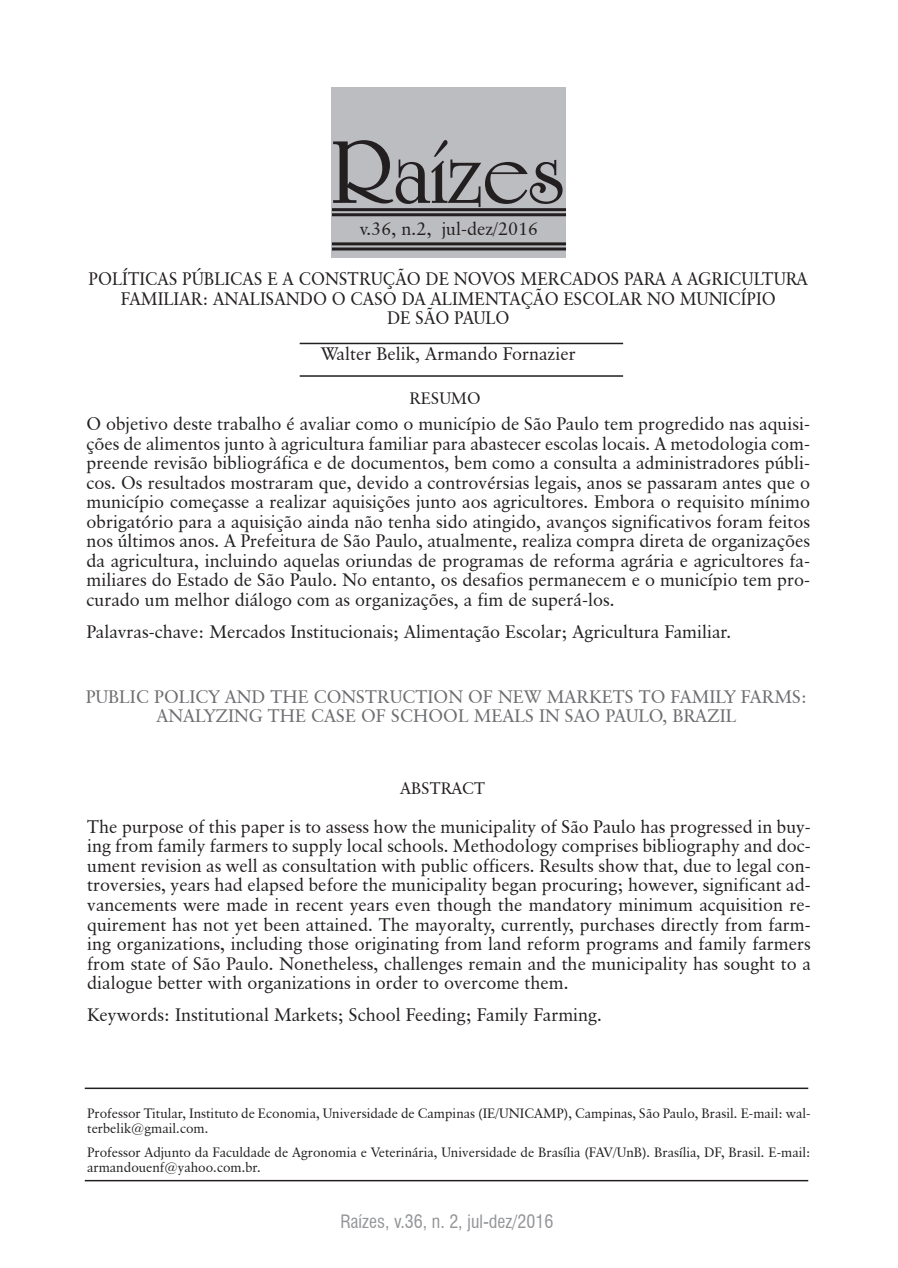
<style>
.page{position:relative;width:898px;height:1268px;background:#fff}
.page>*{position:absolute;margin:0;border:0;box-sizing:border-box;transform-origin:0 0}
.t1{font:700 96px "University Roman BT";color:#231f20}
.normal_inglês{font:18px/19.5px "Classical Garamond BT";color:#231f20;text-align:justify}
.normal_inglês-2{font:18px/19.5px "Classical Garamond BT";color:#231f20;text-align:center;scale:.95 1}
.normal_inglês-3{font:18px/19.5px "Classical Garamond BT";color:#6c6d70;text-align:center}
.t2{font:condensed 18px "Swiss 721 BT";color:#939598}
.t3{font:16.5px "Classical Garamond BT";color:#231f20}
.Texto_de_nota_de_rod{font:13.5px/15px "Classical Garamond BT";color:#231f20}
</style>
<div class="page">
<div style="left:332px;top:87px;width:234px;height:170px;background:#bcbdc0"></div>
<hr style="left:332px;top:213px;width:234px;height:3px;background:#231f20">
<hr style="left:332px;top:208px;width:233px;height:3px;background:#231f20">
<hr style="left:332px;top:247px;width:234px;height:3px;background:#231f20">
<hr style="left:332px;top:242px;width:234px;height:3px;background:#231f20">
<hr style="left:299px;top:342px;width:324px;height:2px;background:#231f20">
<hr style="left:85px;top:1087px;width:723px;height:1px;background:#231f20">
<hr style="left:85px;top:1179px;width:723px;height:2px;background:#231f20">
<hr style="left:299px;top:375px;width:324px;height:1px;background:#231f20">
<h1 class="t1" style="left:332px;top:115px;width:233px">Raízes</h1>
<p class="normal_inglês" style="left:359px;top:219px;width:180px">v.36, n.2, jul-dez/2016</p>
<p class="normal_inglês-2" style="left:88px;top:269px;width:758px">POLÍTICAS PÚBLICAS E A CONSTRUÇÃO DE NOVOS MERCADOS PARA A AGRICULTURA<br>FAMILIAR: ANALISANDO O CASO DA ALIMENTAÇÃO ESCOLAR NO MUNICÍPIO</p>
<p class="normal_inglês-2" style="left:387px;top:308px;width:130px">DE SÃO PAULO</p>
<p class="normal_inglês" style="left:320px;top:344px;width:256px">Walter Belik, Armando Fornazier</p>
<p class="t3" style="left:409px;top:388px;width:73px">RESUMO</p>
<p class="normal_inglês" style="left:86px;top:414px;width:724px">O objetivo deste trabalho é avaliar como o município de São Paulo tem progredido nas aquisi&shy;ções de alimentos junto à agricultura familiar para abastecer escolas locais. A metodologia com&shy;preende revisão bibliográfica e de documentos, bem como a consulta a administradores públi&shy;cos. Os resultados mostraram que, devido a controvérsias legais, anos se passaram antes que o município começasse a realizar aquisições junto aos agricultores. Embora o requisito mínimo obrigatório para a aquisição ainda não tenha sido atingido, avanços significativos foram feitos nos últimos anos. A Prefeitura de São Paulo, atualmente, realiza compra direta de organizações da agricultura, incluindo aquelas oriundas de programas de reforma agrária e agricultores fa&shy;miliares do Estado de São Paulo. No entanto, os desafios permanecem e o município tem pro&shy;curado um melhor diálogo com as organizações, a fim de superá-los.</p>
<p class="normal_inglês" style="left:86px;top:622px;width:646px">Palavras-chave: Mercados Institucionais; Alimentação Escolar; Agricultura Familiar.</p>
<p class="normal_inglês-3" style="left:86px;top:686px;width:722px">PUBLIC POLICY AND THE CONSTRUCTION OF NEW MARKETS TO FAMILY FARMS:<br>ANALYZING THE CASE OF SCHOOL MEALS IN SAO PAULO, BRAZIL</p>
<p class="t3" style="left:400px;top:778px;width:86px">ABSTRACT</p>
<p class="normal_inglês" style="left:87px;top:816px;width:724px">The purpose of this paper is to assess how the municipality of São Paulo has progressed in buy&shy;ing from family farmers to supply local schools. Methodology comprises bibliography and doc&shy;ument revision as well as consultation with public officers. Results show that, due to legal con&shy;troversies, years had elapsed before the municipality began procuring; however, significant ad&shy;vancements were made in recent years even though the mandatory minimum acquisition re&shy;quirement has not yet been attained. The mayoralty, currently, purchases directly from farm&shy;ing organizations, including those originating from land reform programs and family farmers from state of São Paulo. Nonetheless, challenges remain and the municipality has sought to a dialogue better with organizations in order to overcome them.</p>
<p class="normal_inglês" style="left:87px;top:1004px;width:516px">Keywords: Institutional Markets; School Feeding; Family Farming.</p>
<p class="Texto_de_nota_de_rod" style="left:87px;top:1105px;width:724px">Professor Titular, Instituto de Economia, Universidade de Campinas (IE/UNICAMP), Campinas, São Paulo, Brasil. E-mail: wal&shy;terbelik@gmail.com.</p>
<p class="Texto_de_nota_de_rod" style="left:87px;top:1143px;width:724px">Professor Adjunto da Faculdade de Agronomia e Veterinária, Universidade de Brasília (FAV/UnB). Brasília, DF, Brasil. E-mail: armandouenf@yahoo.com.br.</p>
<p class="t2" style="left:340px;top:1210px;width:214px">Raízes, v.36, n. 2, jul-dez/2016</p>
</div>
